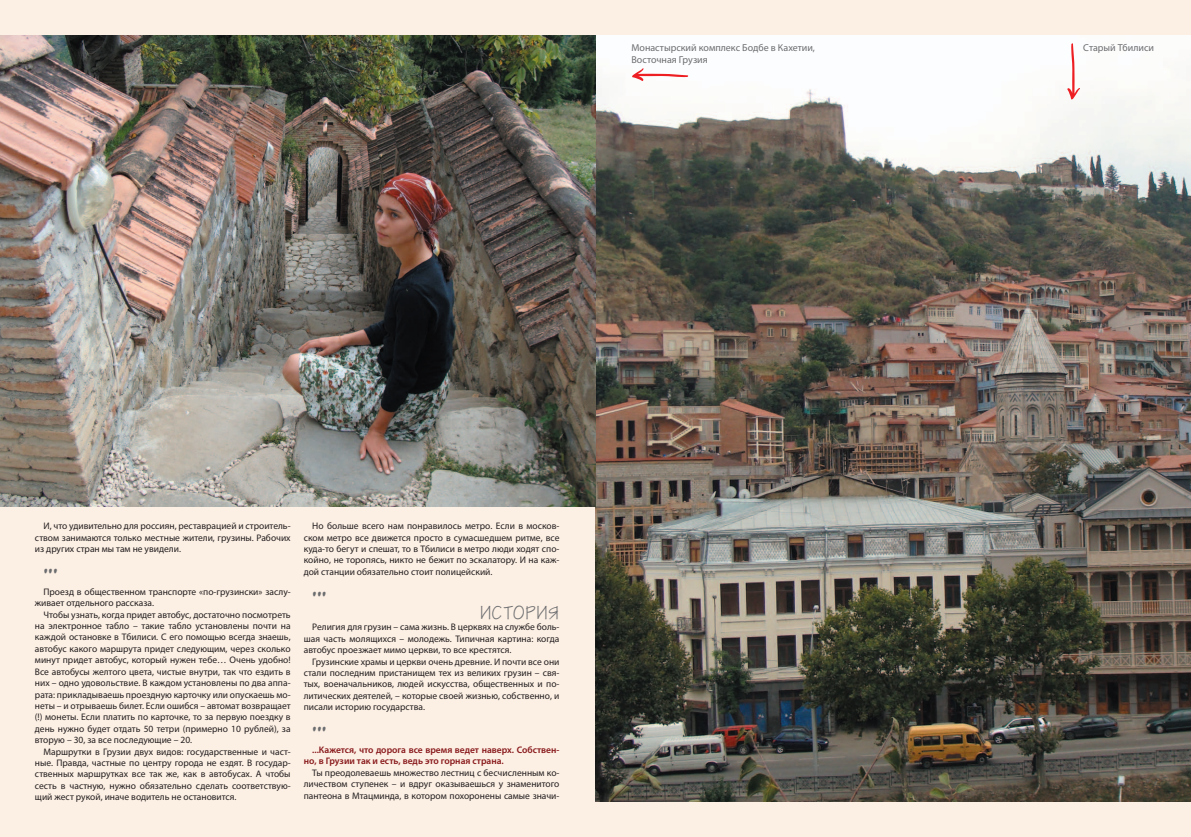
<style>
.page{position:relative;width:1191px;height:837px;background:#fff}
.page>*{position:absolute;margin:0;border:0;box-sizing:border-box;transform-origin:0 0}
.t1{font:30px "Technical Di";color:#6c6d70}
.t2{font:20px "Technical Di";color:#6c6d70}
.t3{font:10px/12px "Myriad Pro";color:#6c6d70}
.t4{font:9.5px/11.4px "Myriad Pro";color:#231f20;text-align:justify}
.t5{font:600 9.5px/11.4px "Myriad Pro";color:#88181b}
</style>
<div class="page">
<div style="left:0;top:0;width:1191px;height:836px;background:#fcefe3"></div>
<img style="left:595px;top:35px;width:596px;height:766px">
<img style="left:0;top:35px;width:595px;height:471px">
<svg style="left:1067px;top:43px;width:13px;height:57px"></svg>
<svg style="left:631px;top:68px;width:57px;height:13px"></svg>
<p class="t3" style="left:631px;top:41px;width:185px">Монастырский комплекс Бодбе в Кахетии,<br>Восточная Грузия</p>
<p class="t3" style="left:1083px;top:41px;width:72px">Cтарый Тбилиси</p>
<p class="t4" style="left:35px;top:520px;width:257px;text-indent:9px">И, что удивительно для россиян, реставрацией и строитель&shy;ством занимаются только местные жители, грузины. Рабочих из других стран мы там не увидели.</p>
<h1 class="t1" style="left:43px;top:549px;width:16px">...</h1>
<p class="t4" style="left:35px;top:585px;width:257px;text-indent:9px">Проезд в общественном транспорте «по-грузински» заслу&shy;живает отдельного рассказа.</p>
<p class="t4" style="left:35px;top:608px;width:257px;text-indent:9px">Чтобы узнать, когда придет автобус, достаточно посмотреть на электронное табло – такие табло установлены почти на каждой остановке в Тбилиси. С его помощью всегда знаешь, автобус какого маршрута придет следующим, через сколько минут придет автобус, который нужен тебе… Очень удобно!<br>Все автобусы желтого цвета, чистые внутри, так что ездить в них – одно удовольствие. В каждом установлены по два аппа&shy;рата: прикладываешь проездную карточку или опускаешь мо&shy;неты – и отрываешь билет. Если ошибся – автомат возвращает (!) монеты. Если платить по карточке, то за первую поездку в день нужно будет отдать 50 тетри (примерно 10 рублей), за вторую – 30, за все последующие – 20.</p>
<p class="t4" style="left:35px;top:745px;width:257px;text-indent:9px">Маршрутки в Грузии двух видов: государственные и част&shy;ные. Правда, частные по центру города не ездят. В государ&shy;ственных маршрутках все так же, как в автобусах. А чтобы сесть в частную, нужно обязательно сделать соответствую&shy;щий жест рукой, иначе водитель не остановится.</p>
<p class="t4" style="left:304px;top:520px;width:257px;text-indent:9px">Но больше всего нам понравилось метро. Если в москов&shy;ском метро все движется просто в сумасшедшем ритме, все куда-то бегут и спешат, то в Тбилиси в метро люди ходят спо&shy;койно, не торопясь, никто не бежит по эскалатору. И на каж&shy;дой станции обязательно стоит полицейский.</p>
<h1 class="t1" style="left:312px;top:572px;width:16px">...</h1>
<h2 class="t2" style="left:479px;top:603px;width:81px">ИСТОРИЯ</h2>
<p class="t4" style="left:304px;top:621px;width:257px;text-indent:9px">Религия для грузин – сама жизнь. В церквях на службе боль&shy;шая часть молящихся – молодежь. Типичная картина: когда автобус проезжает мимо церкви, то все крестятся.</p>
<p class="t4" style="left:304px;top:655px;width:257px;text-indent:9px">Грузинские храмы и церкви очень древние. И почти все они стали последним пристанищем тех из великих грузин – свя&shy;тых, военачальников, людей искусства, общественных и по&shy;литических деятелей, – которые своей жизнью, собственно, и писали историю государства.</p>
<h1 class="t1" style="left:312px;top:707px;width:16px">...</h1>
<p class="t5" style="left:304px;top:743px;width:257px;text-indent:9px">...Кажется, что дорога все время ведет наверх. Собствен&shy;но, в Грузии так и есть, ведь это горная страна.</p>
<p class="t4" style="left:304px;top:766px;width:257px;text-indent:9px">Ты преодолеваешь множество лестниц с бесчисленным ко&shy;личеством ступенек – и вдруг оказываешься у знаменитого пантеона в Мтацминда, в котором похоронены самые значи-</p>
</div>
